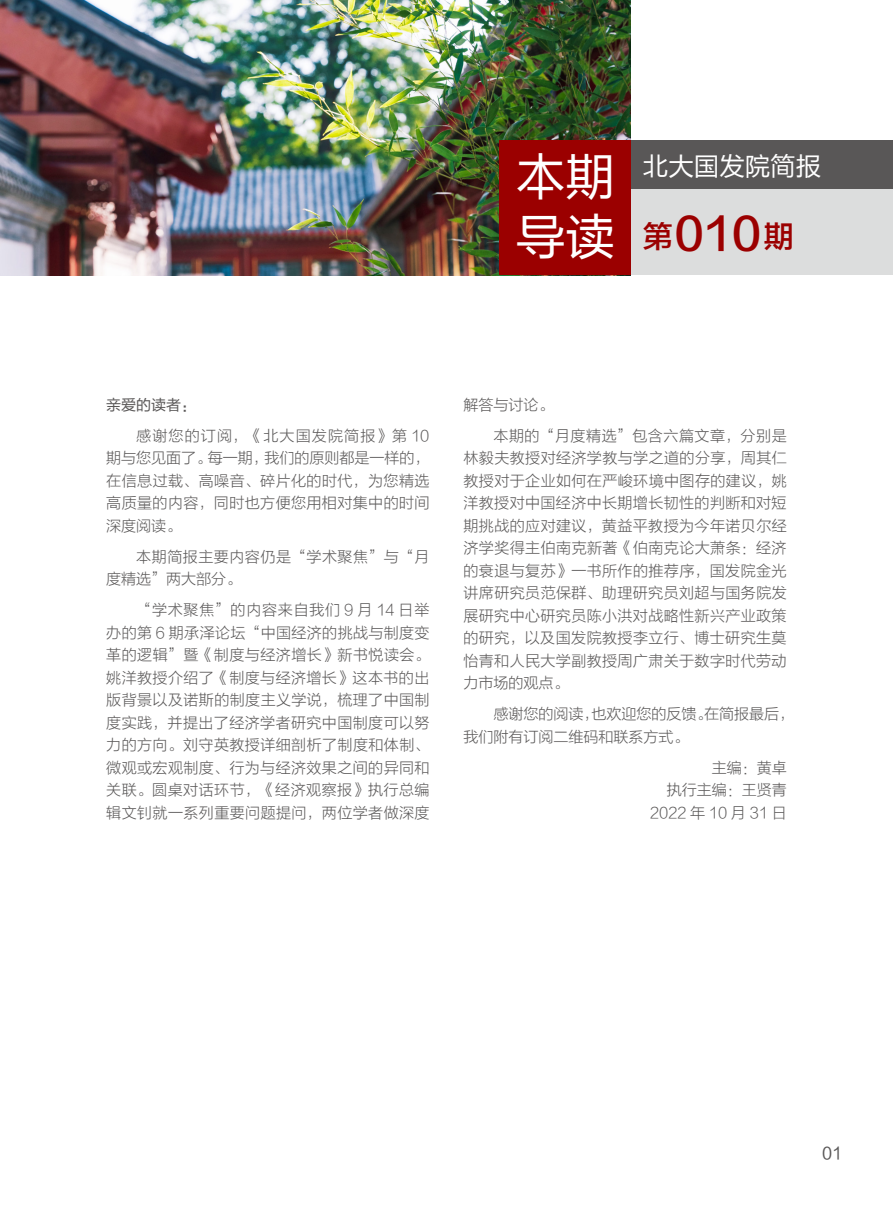
<style>
.page{position:relative;width:893px;height:1212px;background:#fff}
.page>*{position:absolute;margin:0;border:0;box-sizing:border-box;transform-origin:0 0}
.t1{font:49.65px/59.6px "FZLTHK GBK1 0";color:#fff}
.t2{font:44.25px "FZLTZHJW GB1 0";color:#9b0000}
.t3{font:25.5px "FZLTHK GBK1 0";color:#fff}
.t4{font:16.5px "FZLTHK GBK1 0";color:#595757}
.t5{font:15px/22.5px "FZLTXHK GBK1 0";letter-spacing:.03em;color:#595757;text-align:justify}
.t6{font:15px/22.5px "FZLTXHK GBK1 0";color:#595757}
.t7{font:15px "FZLTHJW GB1 0";color:#595757}
.s1{font-size:30.15px}
</style>
<div class="page">
<img style="left:0;top:0;width:631px;height:275px">
<div style="left:558px;top:140px;width:335px;height:51px;background:#595757"></div>
<div style="left:623px;top:190px;width:270px;height:85px;background:#dcdddd"></div>
<div style="left:500px;top:140px;width:131px;height:135px;background:#9b0000"></div>
<h1 class="t1" style="left:516px;top:149px;width:101px">本期导读</h1>
<h3 class="t3" style="left:643px;top:152px;width:180px">北大国发院简报</h3>
<h2 class="t2" style="left:643px;top:209px;width:153px"><span class="s1">第</span>010<span class="s1">期</span></h2>
<p class="t7" style="left:106px;top:396px;width:91px">亲爱的读者：</p>
<p class="t5" style="left:106px;top:425px;width:325px;text-indent:30px">感谢您的订阅，《北大国发院简报》第 10期与您见面了。每一期，我们的原则都是一样的，在信息过载、高噪音、碎片化的时代，为您精选高质量的内容，同时也方便您用相对集中的时间深度阅读。</p>
<p class="t5" style="left:106px;top:546px;width:325px;text-indent:30px">本期简报主要内容仍是“学术聚焦”与“月度精选”两大部分。</p>
<p class="t5" style="left:106px;top:599px;width:325px;text-indent:30px">“学术聚焦”的内容来自我们 9 月 14 日举办的第 6 期承泽论坛“中国经济的挑战与制度变革的逻辑”暨《制度与经济增长》新书悦读会。姚洋教授介绍了《制度与经济增长》这本书的出版背景以及诺斯的制度主义学说，梳理了中国制度实践，并提出了经济学者研究中国制度可以努力的方向。刘守英教授详细剖析了制度和体制、微观或宏观制度、行为与经济效果之间的异同和关联。圆桌对话环节，《经济观察报》执行总编辑文钊就一系列重要问题提问，两位学者做深度</p>
<p class="t5" style="left:493px;top:389px;width:295px;line-height:31px;text-indent:-30px">解答与讨论。<br>本期的“月度精选”包含六篇文章，分别是</p>
<p class="t5" style="left:463px;top:447px;width:325px">林毅夫教授对经济学教与学之道的分享，周其仁教授对于企业如何在严峻环境中图存的建议，姚洋教授对中国经济中长期增长韧性的判断和对短期挑战的应对建议，黄益平教授为今年诺贝尔经济学奖得主伯南克新著《伯南克论大萧条：经济的衰退与复苏》一书所作的推荐序，国发院金光讲席研究员范保群、助理研究员刘超与国务院发展研究中心研究员陈小洪对战略性新兴产业政策的研究，以及国发院教授李立行、博士研究生莫怡青和人民大学副教授周广肃关于数字时代劳动力市场的观点。</p>
<p class="t6" style="left:463px;top:703px;width:332px;text-indent:30px">感谢您的阅读，也欢迎您的反馈。在简报最后，我们附有订阅二维码和联系方式。</p>
<p class="t6" style="left:650px;top:757px;width:138px;text-align:right">主编：黄卓<br>执行主编：王贤青<br>2022 年 10 月 31 日</p>
<p class="t4" style="left:822px;top:1144px;width:22px">01</p>
</div>
